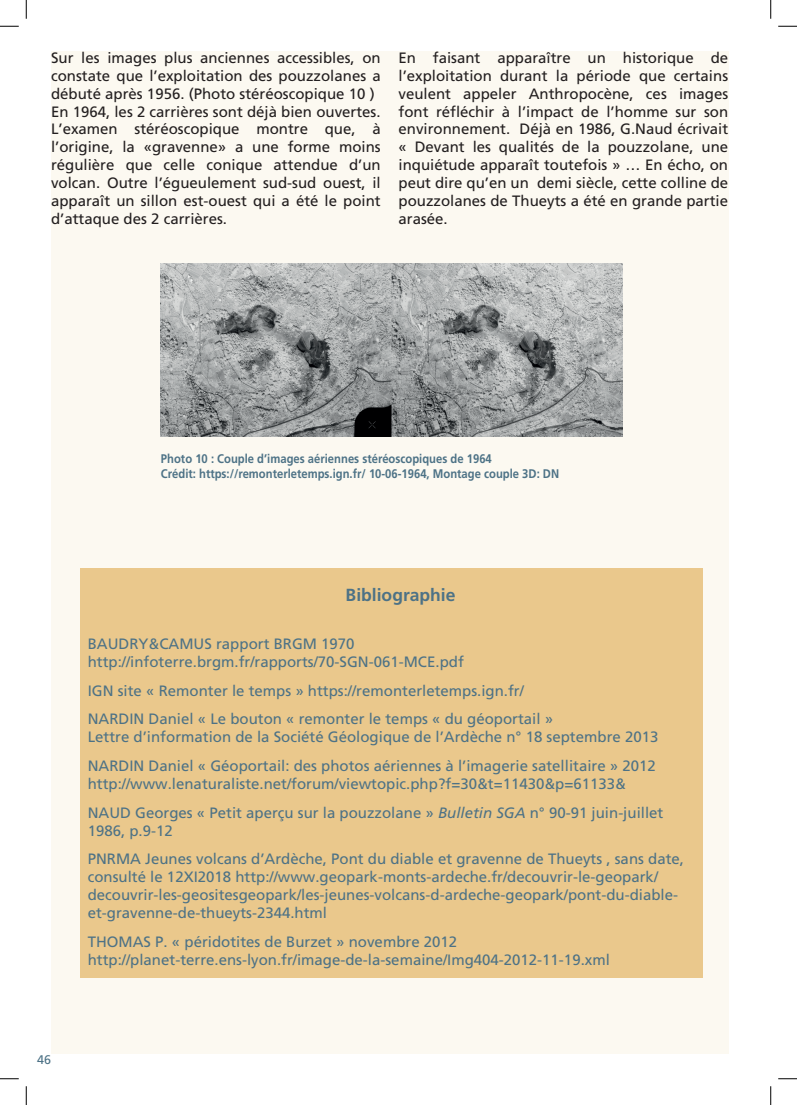
<style>
.page{position:relative;width:797px;height:1105px;background:#fff}
.page>*{position:absolute;margin:0;border:0;box-sizing:border-box;transform-origin:0 0}
.t1{font:700 17.5px "Frutiger";color:#4d7286}
.t2{font:15px/18px "Frutiger";color:#4d7286}
.t3{font:15px/17.9px "Frutiger";color:#231f20}
.t4{font:700 12.5px/15px "Frutiger";color:#4d7286;scale:.9 1}
.t5{font:12.5px "Frutiger";color:#4d7286}
.s1{font-style:italic}
</style>
<div class="page">
<div style="left:51px;top:51px;width:677px;height:1003px;background:#fcf9f1"></div>
<img style="left:161px;top:264px;width:461px;height:172px">
<div style="left:81px;top:568px;width:621px;height:409px;background:#eac88c"></div>
<svg style="left:0;top:25px;width:19px;height:2px"></svg>
<svg style="left:778px;top:25px;width:19px;height:2px"></svg>
<svg style="left:0;top:1078px;width:19px;height:1px"></svg>
<svg style="left:778px;top:1078px;width:19px;height:1px"></svg>
<svg style="left:25px;top:0;width:2px;height:19px"></svg>
<svg style="left:25px;top:1086px;width:2px;height:19px"></svg>
<svg style="left:770px;top:0;width:1px;height:19px"></svg>
<svg style="left:770px;top:1086px;width:1px;height:19px"></svg>
<p class="t3" style="left:51px;top:49px;width:331px">Sur les images plus anciennes accessibles, on constate que l’exploitation des pouzzolanes a débuté après 1956. (Photo stéréoscopique 10 )<br>En 1964, les 2 carrières sont déjà bien ouvertes.<br>L’examen stéréoscopique montre que, à l’origine, la «gravenne» a une forme moins régulière que celle conique attendue d’un volcan. Outre l’égueulement sud-sud ouest, il apparaît un sillon est-ouest qui a été le point d’attaque des 2 carrières.</p>
<p class="t3" style="left:398px;top:49px;width:331px;text-align:justify">En faisant apparaître un historique de l’exploitation durant la période que certains veulent appeler Anthropocène, ces images font réfléchir à l’impact de l’homme sur son environnement. Déjà en 1986, G.Naud écrivait « Devant les qualités de la pouzzolane, une inquiétude apparaît toutefois » … En écho, on peut dire qu’en un demi siècle, cette colline de pouzzolanes de Thueyts a été en grande partie arasée.</p>
<p class="t4" style="left:161px;top:451px;width:444px">Photo 10 : Couple d’images aériennes stéréoscopiques de 1964<br>Crédit: https://remonterletemps.ign.fr/ 10-06-1964, Montage couple 3D: DN</p>
<p class="t5" style="left:37px;top:1052px;width:15px">46</p>
<p class="t1" style="left:345px;top:585px;width:111px">Bibliographie</p>
<p class="t2" style="left:88px;top:635px;width:377px">BAUDRY&amp;CAMUS rapport BRGM 1970 http://infoterre.brgm.fr/rapports/70-SGN-061-MCE.pdf</p>
<p class="t2" style="left:88px;top:676px;width:467px;line-height:28.6px">IGN site « Remonter le temps » https://remonterletemps.ign.fr/<br>NARDIN Daniel « Le bouton « remonter le temps « du géoportail »</p>
<p class="t2" style="left:88px;top:723px;width:572px;line-height:28.6px">Lettre d’information de la Société Géologique de l’Ardèche n° 18 septembre 2013<br>NARDIN Daniel « Géoportail: des photos aériennes à l’imagerie satellitaire » 2012</p>
<p class="t2" style="left:88px;top:769px;width:577px;line-height:28.6px">http://www.lenaturaliste.net/forum/viewtopic.php?f=30&amp;t=11430&amp;p=61133&amp;<br>NAUD Georges « Petit aperçu sur la pouzzolane » <span class="s1">Bulletin SGA</span> n° 90-91 juin-juillet</p>
<p class="t2" style="left:88px;top:816px;width:597px;line-height:28.6px">1986, p.9-12<br>PNRMA Jeunes volcans d’Ardèche, Pont du diable et gravenne de Thueyts , sans date,</p>
<p class="t2" style="left:88px;top:868px;width:592px">consulté le 12XI2018 http://www.geopark-monts-ardeche.fr/decouvrir-le-geopark/ decouvrir-les-geositesgeopark/les-jeunes-volcans-d-ardeche-geopark/pont-du-diable&shy;et-gravenne-de-thueyts-2344.html</p>
<p class="t2" style="left:88px;top:933px;width:523px">THOMAS P. « péridotites de Burzet » novembre 2012 http://planet-terre.ens-lyon.fr/image-de-la-semaine/Img404-2012-11-19.xml</p>
</div>
